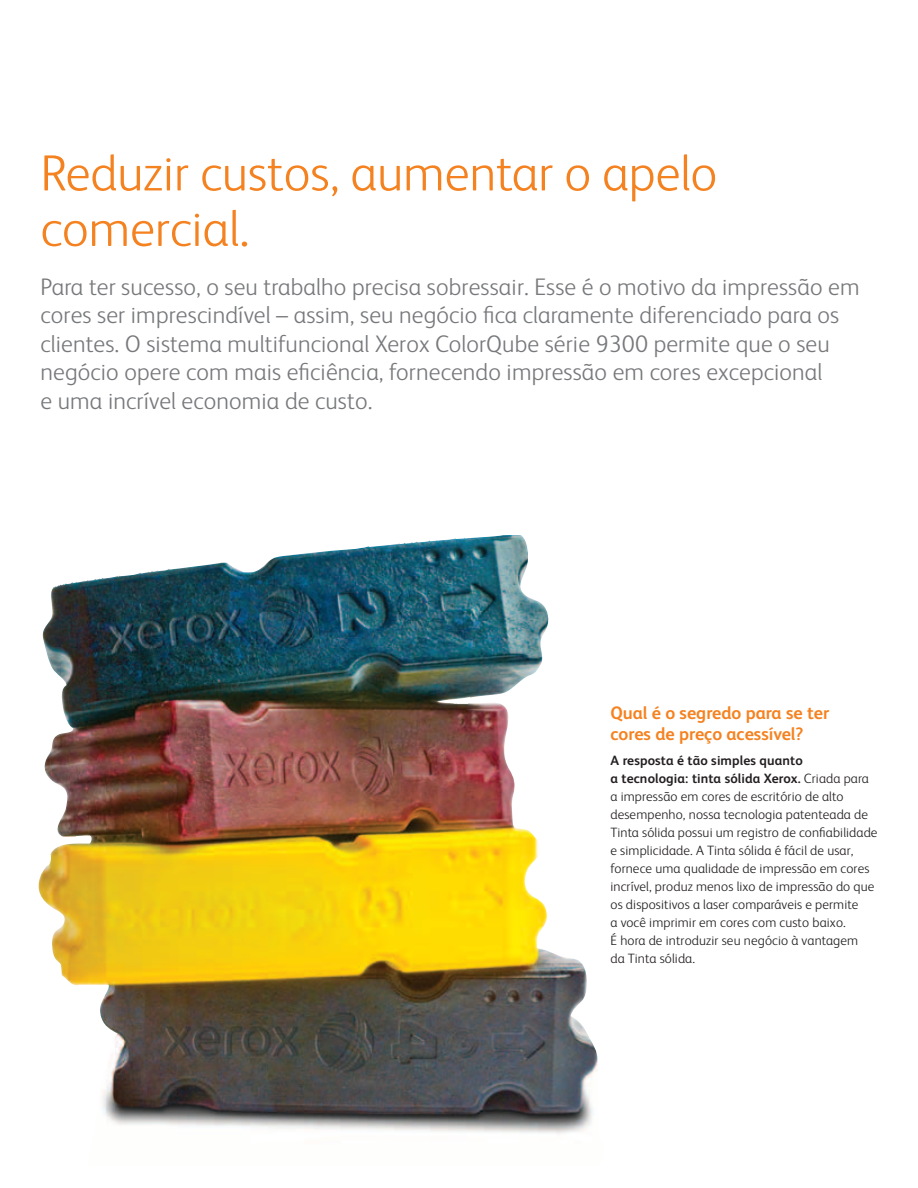
<style>
.page{position:relative;width:918px;height:1188px;background:#fff}
.page>*{position:absolute;margin:0;border:0;box-sizing:border-box;transform-origin:0 0}
.t1{font:300 51px/55.5px "Xerox Sans";color:#f58220}
.t2{font:300 24px/28.5px "Xerox Sans";letter-spacing:.005em;color:#76787b}
.t3{font:700 18px/21px "Xerox Sans";color:#f58220}
.t4{font:300 13.5px/18px "Xerox Sans";letter-spacing:.01em;color:#231f20}
.s1{font-weight:700}
</style>
<div class="page">
<img style="left:38px;top:535px;width:560px;height:599px">
<h1 class="t1" style="left:40px;top:143px;width:678px">Reduzir custos, aumentar o apelo comercial.</h1>
<p class="t2" style="left:40px;top:271px;width:821px">Para ter sucesso, o seu trabalho precisa sobressair. Esse é o motivo da impressão em cores ser imprescindível – assim, seu negócio fica claramente diferenciado para os clientes. O sistema multifuncional Xerox ColorQube série 9300 permite que o seu negócio opere com mais eficiência, fornecendo impressão em cores excepcional<br>e uma incrível economia de custo.</p>
<h3 class="t3" style="left:610px;top:701px;width:220px">Qual é o segredo para se ter cores de preço acessível?</h3>
<p class="t4" style="left:610px;top:751px;width:268px"><span class="s1">A resposta é tão simples quanto<br>a tecnologia: tinta sólida Xerox.</span> Criada para a impressão em cores de escritório de alto desempenho, nossa tecnologia patenteada de Tinta sólida possui um registro de confiabilidade e simplicidade. A Tinta sólida é fácil de usar, fornece uma qualidade de impressão em cores incrível, produz menos lixo de impressão do que os dispositivos a laser comparáveis e permite<br>a você imprimir em cores com custo baixo.<br>É hora de introduzir seu negócio à vantagem<br>da Tinta sólida.</p>
</div>
